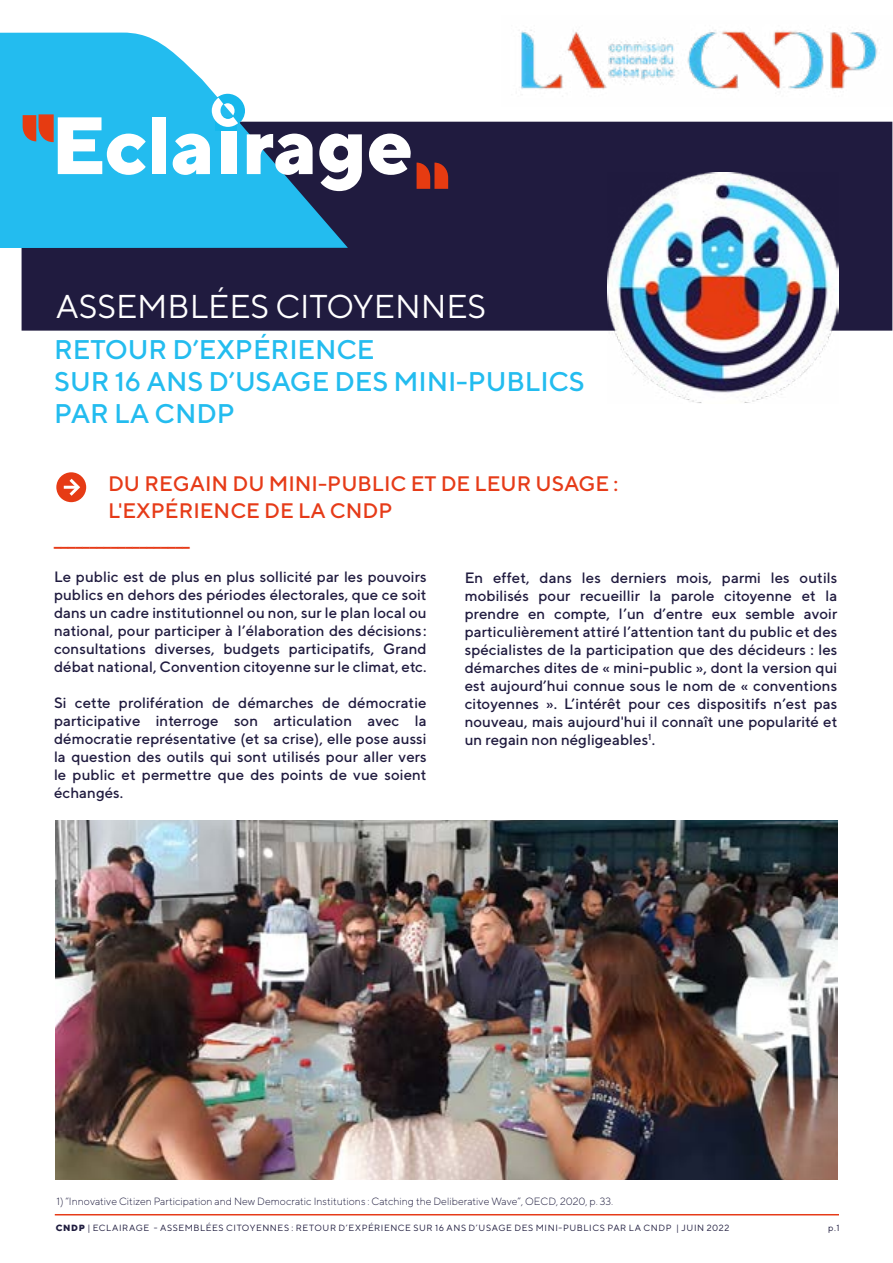
<style>
.page{position:relative;width:893px;height:1263px;background:#fff}
.page>*{position:absolute;margin:0;border:0;box-sizing:border-box;transform-origin:0 0}
.t1{font:800 81px "TT Norms";letter-spacing:-.01em;color:#fff}
.t2{font:33px "TT Norms";color:#fff}
.t3{font:500 27px/32.4px "TT Norms";letter-spacing:-.005em;color:#23bcef}
.t4{font:500 21px "TT Norms";color:#e63b18}
.t5{font:500 15px/18px "TT Norms";letter-spacing:.005em;color:#201b3f;text-align:justify}
.t6{font:300 10.5px "TT Norms";color:#1e1c3e}
.t7{font:9px "TT Norms";letter-spacing:.065em;color:#1f1c3e}
.s1{font-weight:800}
</style>
<div class="page">
<div style="left:22px;top:122px;width:870px;height:208px;background:#201b3f"></div>
<div style="left:22px;top:122px;width:870px;height:209px;border:2px solid #201b3f"></div>
<svg style="left:0;top:33px;width:348px;height:215px;fill:#23bcef"></svg>
<div style="left:215px;top:118px;width:22px;height:13px;background:#16b8ec"></div>
<svg style="left:212px;top:93px;width:34px;height:34px"></svg>
<svg style="left:417px;top:163px;width:31px;height:26px"></svg>
<svg style="left:23px;top:114px;width:31px;height:29px"></svg>
<img style="left:607px;top:172px;width:231px;height:231px">
<img style="left:55px;top:821px;width:783px;height:358px">
<div style="left:56px;top:472px;width:30px;height:30px;background:#e63b15;border-radius:50%"></div>
<svg style="left:66px;top:475px;width:16px;height:24px"></svg>
<hr style="left:64px;top:486px;width:14px;height:3px;background:#fff">
<img style="left:520px;top:30px;width:358px;height:60px">
<hr style="left:55px;top:1214px;width:784px;height:1px;background:#e63b18">
<h1 class="t1" style="left:51px;top:93px;width:364px">EclaIrage</h1>
<h2 class="t2" style="left:56px;top:286px;width:432px">ASSEMBLÉES CITOYENNES</h2>
<h3 class="t3" style="left:54px;top:332px;width:532px">RETOUR D’EXPÉRIENCE<br>SUR 16 ANS D’USAGE DES MINI-PUBLICS<br>PAR LA CNDP</h3>
<h3 class="t4" style="left:108px;top:470px;width:512px">DU REGAIN DU MINI-PUBLIC ET DE LEUR USAGE :</h3>
<h3 class="t4" style="left:108px;top:497px;width:286px">L'EXPÉRIENCE DE LA CNDP</h3>
<h3 class="t4" style="left:54px;top:524px;width:137px">___________________</h3>
<p class="t5" style="left:54px;top:567px;width:374px">Le public est de plus en plus sollicité par les pouvoirs publics en dehors des périodes électorales, que ce soit dans un cadre institutionnel ou non, sur le plan local ou national, pour participer à l’élaboration des décisions: consultations diverses, budgets participatifs, Grand débat national, Convention citoyenne sur le climat, etc.</p>
<p class="t5" style="left:54px;top:693px;width:374px">Si cette prolifération de démarches de démocratie participative interroge son articulation avec la démocratie représentative (et sa crise), elle pose aussi la question des outils qui sont utilisés pour aller vers le public et permettre que des points de vue soient échangés.</p>
<p class="t5" style="left:465px;top:569px;width:374px">En effet, dans les derniers mois, parmi les outils mobilisés pour recueillir la parole citoyenne et la prendre en compte, l’un d’entre eux semble avoir particulièrement attiré l’attention tant du public et des spécialistes de la participation que des décideurs : les démarches dites de « mini-public », dont la version qui est aujourd’hui connue sous le nom de « conventions citoyennes ». L’intérêt pour ces dispositifs n’est pas nouveau, mais aujourd'hui il connaît une popularité et un regain non négligeables<sup>1</sup>.</p>
<p class="t6" style="left:56px;top:1195px;width:558px">1) “Innovative Citizen Participation and New Democratic Institutions : Catching the Deliberative Wave”, OECD, 2020, p. 33.</p>
<p class="t7" style="left:56px;top:1222px;width:675px"><span class="s1">CNDP</span> | ECLAIRAGE - ASSEMBLÉES CITOYENNES : RETOUR D’EXPÉRIENCE SUR 16 ANS D’USAGE DES MINI-PUBLICS PAR LA CNDP | JUIN 2022</p>
<p class="t7" style="left:828px;top:1222px;width:13px">p.1</p>
</div>
